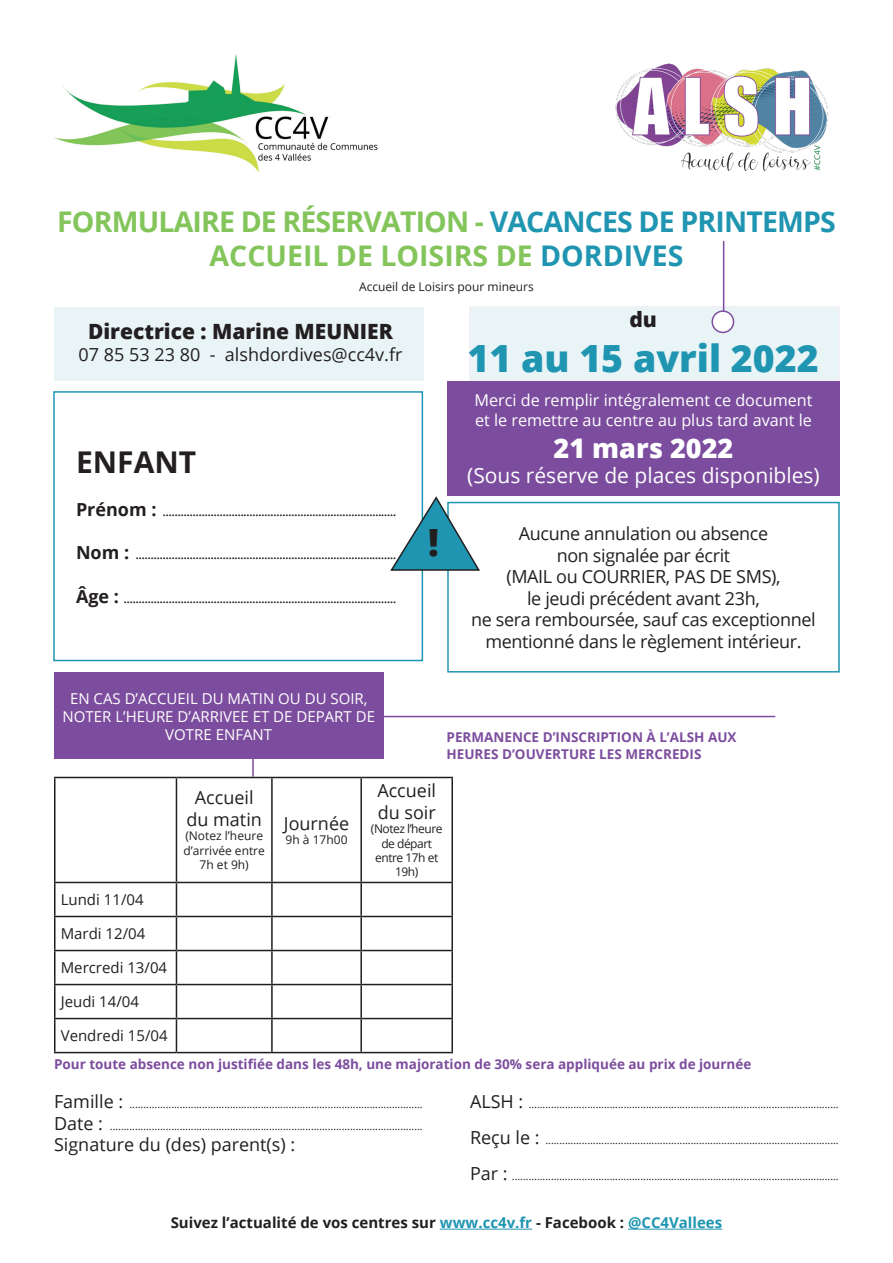
<style>
.page{position:relative;width:893px;height:1263px;background:#fff}
.page>*{position:absolute;margin:0;border:0;box-sizing:border-box;transform-origin:0 0}
.t1{font:800 37.5px "Open Sans";color:#1f95b1}
.t2{font:800 37.5px "Open Sans";color:#231f20}
.t3{font:700 30px "Open Sans";color:#231f20}
.t4{font:700 28.5px "Open Sans";letter-spacing:-.03em;color:#83c55b}
.t5{font:700 28.5px "Open Sans";color:#83c55b}
.t6{font:800 27px "Open Sans";color:#fff}
.t7{font:21px "Open Sans";color:#fff}
.t8{font:800 21px "Open Sans";color:#231f20}
.t9{font:18px/21.6px "Open Sans";letter-spacing:-.02em;color:#231f20;text-align:center}
.t10{font:18px "Open Sans";color:#231f20}
.t11{font:16.2px "Open Sans";color:#fff}
.t12{font:15px/18px "Open Sans";color:#fff;text-align:center}
.t13{font:700 15px "Open Sans";color:#231f20}
.t14{font:15px "Open Sans";color:#231f20}
.t15{font:700 13.5px/16.2px "Open Sans";color:#7c4d9e}
.t16{font:12px/14.4px "Open Sans";color:#231f20;text-align:center}
.t17{font:12px/14.4px "Open Sans";letter-spacing:-.04em;color:#231f20;text-align:center}
.t18{font:10.5px/21.6px "Open Sans";color:#231f20}
.t19{font:700 10.5px "Open Sans";color:#231f20}
.s1{color:#1f95b1}
.s2{font-size:18px}
</style>
<div class="page">
<div style="left:469px;top:306px;width:371px;height:75px;background:#e9f4f7"></div>
<img style="left:54px;top:54px;width:324px;height:117px">
<img style="left:615px;top:63px;width:213px;height:108px">
<div style="left:54px;top:307px;width:369px;height:74px;background:#e9f4f7"></div>
<div style="left:447px;top:381px;width:393px;height:114px;background:#7c4d9e"></div>
<hr style="left:54px;top:777px;width:122px;height:1px;background:#231f20">
<hr style="left:54px;top:778px;width:2px;height:104px;background:#231f20">
<hr style="left:176px;top:777px;width:96px;height:1px;background:#231f20">
<hr style="left:176px;top:778px;width:1px;height:104px;background:#231f20">
<hr style="left:272px;top:777px;width:89px;height:1px;background:#231f20">
<hr style="left:271px;top:778px;width:2px;height:104px;background:#231f20">
<hr style="left:361px;top:777px;width:92px;height:1px;background:#231f20">
<hr style="left:360px;top:778px;width:2px;height:104px;background:#231f20">
<hr style="left:451px;top:778px;width:2px;height:104px;background:#231f20">
<hr style="left:54px;top:882px;width:122px;height:1px;background:#231f20">
<hr style="left:54px;top:883px;width:2px;height:33px;background:#231f20">
<hr style="left:176px;top:882px;width:96px;height:1px;background:#231f20">
<hr style="left:176px;top:883px;width:1px;height:33px;background:#231f20">
<hr style="left:272px;top:882px;width:89px;height:1px;background:#231f20">
<hr style="left:271px;top:883px;width:2px;height:33px;background:#231f20">
<hr style="left:361px;top:882px;width:92px;height:1px;background:#231f20">
<hr style="left:360px;top:883px;width:2px;height:33px;background:#231f20">
<hr style="left:451px;top:883px;width:2px;height:33px;background:#231f20">
<hr style="left:54px;top:916px;width:122px;height:1px;background:#231f20">
<hr style="left:54px;top:917px;width:2px;height:33px;background:#231f20">
<hr style="left:176px;top:916px;width:96px;height:1px;background:#231f20">
<hr style="left:176px;top:917px;width:1px;height:33px;background:#231f20">
<hr style="left:272px;top:916px;width:89px;height:1px;background:#231f20">
<hr style="left:271px;top:917px;width:2px;height:33px;background:#231f20">
<hr style="left:361px;top:916px;width:92px;height:1px;background:#231f20">
<hr style="left:360px;top:917px;width:2px;height:33px;background:#231f20">
<hr style="left:451px;top:917px;width:2px;height:33px;background:#231f20">
<hr style="left:54px;top:950px;width:122px;height:1px;background:#231f20">
<hr style="left:54px;top:951px;width:2px;height:33px;background:#231f20">
<hr style="left:176px;top:950px;width:96px;height:1px;background:#231f20">
<hr style="left:176px;top:951px;width:1px;height:33px;background:#231f20">
<hr style="left:272px;top:950px;width:89px;height:1px;background:#231f20">
<hr style="left:271px;top:951px;width:2px;height:33px;background:#231f20">
<hr style="left:361px;top:950px;width:92px;height:1px;background:#231f20">
<hr style="left:360px;top:951px;width:2px;height:33px;background:#231f20">
<hr style="left:451px;top:951px;width:2px;height:33px;background:#231f20">
<hr style="left:54px;top:984px;width:122px;height:1px;background:#231f20">
<hr style="left:54px;top:985px;width:2px;height:33px;background:#231f20">
<hr style="left:176px;top:984px;width:96px;height:1px;background:#231f20">
<hr style="left:176px;top:985px;width:1px;height:33px;background:#231f20">
<hr style="left:272px;top:984px;width:89px;height:1px;background:#231f20">
<hr style="left:271px;top:985px;width:2px;height:33px;background:#231f20">
<hr style="left:361px;top:984px;width:92px;height:1px;background:#231f20">
<hr style="left:360px;top:985px;width:2px;height:33px;background:#231f20">
<hr style="left:451px;top:985px;width:2px;height:33px;background:#231f20">
<hr style="left:54px;top:1018px;width:122px;height:1px;background:#231f20">
<hr style="left:54px;top:1019px;width:2px;height:33px;background:#231f20">
<hr style="left:176px;top:1018px;width:96px;height:1px;background:#231f20">
<hr style="left:176px;top:1019px;width:1px;height:33px;background:#231f20">
<hr style="left:272px;top:1018px;width:89px;height:1px;background:#231f20">
<hr style="left:271px;top:1019px;width:2px;height:33px;background:#231f20">
<hr style="left:361px;top:1018px;width:92px;height:1px;background:#231f20">
<hr style="left:360px;top:1019px;width:2px;height:33px;background:#231f20">
<hr style="left:451px;top:1019px;width:2px;height:33px;background:#231f20">
<hr style="left:54px;top:1052px;width:122px;height:1px;background:#231f20">
<hr style="left:176px;top:1052px;width:96px;height:1px;background:#231f20">
<hr style="left:272px;top:1052px;width:89px;height:1px;background:#231f20">
<hr style="left:361px;top:1052px;width:92px;height:1px;background:#231f20">
<div style="left:54px;top:672px;width:330px;height:87px;background:#7c4d9e"></div>
<svg style="left:252px;top:759px;width:2px;height:18px"></svg>
<hr style="left:383px;top:716px;width:392px;height:1px;background:#7c4d9e">
<div style="left:53px;top:391px;width:370px;height:270px;border:2px solid #1f95b1"></div>
<div style="left:447px;top:502px;width:393px;height:170px;border:2px solid #1f95b1"></div>
<svg style="left:390px;top:496px;width:91px;height:75px"></svg>
<hr style="left:440px;top:1229px;width:92px;height:1px;background:#1f95b1">
<hr style="left:628px;top:1229px;width:94px;height:1px;background:#1f95b1">
<hr style="left:723px;top:241px;width:1px;height:82px;background:#7c4d9e">
<div style="left:712px;top:311px;width:21px;height:21px;background:#fff;border-radius:50%"></div>
<div style="left:711px;top:310px;width:23px;height:23px;border:2px solid #7c4d9e;border-radius:50%"></div>
<p class="t4" style="left:57px;top:202px;width:780px">FORMULAIRE DE RÉSERVATION - <span class="s1">VACANCES DE PRINTEMPS</span></p>
<p class="t5" style="left:209px;top:236px;width:475px">ACCUEIL DE LOISIRS DE <span class="s1">DORDIVES</span></p>
<p class="t16" style="left:359px;top:280px;width:176px">Accueil de Loisirs pour mineurs</p>
<p class="t8" style="left:88px;top:316px;width:306px">Directrice : Marine MEUNIER</p>
<p class="t10" style="left:79px;top:342px;width:325px">07 85 53 23 80 - alshdordives@cc4v.fr</p>
<p class="t8" style="left:629px;top:304px;width:29px">du</p>
<p class="t1" style="left:467px;top:330px;width:353px">11 au 15 avril 2022</p>
<p class="t11" style="left:474px;top:389px;width:340px">Merci de remplir intégralement ce document</p>
<p class="t11" style="left:475px;top:409px;width:338px">et le remettre au centre au plus tard avant le</p>
<p class="t6" style="left:554px;top:428px;width:181px">21 mars 2022</p>
<p class="t7" style="left:467px;top:461px;width:354px">(Sous réserve de places disponibles)</p>
<p class="t3" style="left:76px;top:441px;width:122px">ENFANT</p>
<p class="t19" style="left:76px;top:505px;width:322px"><span class="s2">Prénom :</span> ..............................................................................</p>
<p class="t19" style="left:76px;top:548px;width:322px"><span class="s2">Nom :</span> .......................................................................................</p>
<p class="t19" style="left:76px;top:591px;width:322px"><span class="s2">Âge :</span> ...........................................................................................</p>
<p class="t9" style="left:519px;top:522px;width:251px">Aucune annulation ou absence</p>
<p class="t9" style="left:557px;top:544px;width:175px">non signalée par écrit</p>
<p class="t9" style="left:506px;top:565px;width:276px">(MAIL ou COURRIER, PAS DE SMS),</p>
<p class="t9" style="left:527px;top:587px;width:234px">le jeudi précédent avant 23h,</p>
<p class="t9" style="left:471px;top:609px;width:346px">ne sera remboursée, sauf cas exceptionnel mentionné dans le règlement intérieur.</p>
<p class="t2" style="left:428px;top:514px;width:12px">!</p>
<p class="t12" style="left:63px;top:689px;width:314px">EN CAS D’ACCUEIL DU MATIN OU DU SOIR,<br>NOTER L’HEURE D’ARRIVEE ET DE DEPART DE<br>VOTRE ENFANT</p>
<p class="t15" style="left:447px;top:729px;width:292px">PERMANENCE D’INSCRIPTION À L’ALSH AUX<br>HEURES D’OUVERTURE LES MERCREDIS</p>
<p class="t10" style="left:195px;top:786px;width:60px">Accueil</p>
<p class="t9" style="left:186px;top:808px;width:77px">du matin</p>
<p class="t16" style="left:183px;top:829px;width:83px">(Notez l’heure d’arrivée entre<br>7h et 9h)</p>
<p class="t10" style="left:284px;top:811px;width:67px">Journée</p>
<p class="t16" style="left:286px;top:832px;width:63px">9h à 17h00</p>
<p class="t10" style="left:377px;top:778px;width:60px">Accueil</p>
<p class="t9" style="left:378px;top:801px;width:60px">du soir</p>
<p class="t17" style="left:371px;top:821px;width:73px">(Notez l’heure de départ entre 17h et<br>19h)</p>
<p class="t14" style="left:61px;top:889px;width:84px">Lundi 11/04</p>
<p class="t14" style="left:61px;top:923px;width:86px">Mardi 12/04</p>
<p class="t14" style="left:61px;top:957px;width:108px">Mercredi 13/04</p>
<p class="t14" style="left:61px;top:991px;width:80px">Jeudi 14/04</p>
<p class="t14" style="left:61px;top:1025px;width:108px">Vendredi 15/04</p>
<p class="t15" style="left:54px;top:1055px;width:699px">Pour toute absence non justifiée dans les 48h, une majoration de 30% sera appliquée au prix de journée</p>
<p class="t18" style="left:54px;top:1093px;width:370px"><span class="s2">Famille :</span> .........................................................................................................<br><span class="s2">Date :</span> ................................................................................................................</p>
<p class="t10" style="left:54px;top:1132px;width:243px">Signature du (des) parent(s) :</p>
<p class="t18" style="left:470px;top:1093px;width:370px"><span class="s2">ALSH :</span> ...............................................................................................................</p>
<p class="t18" style="left:470px;top:1129px;width:370px"><span class="s2">Reçu le :</span> .........................................................................................................</p>
<p class="t18" style="left:470px;top:1165px;width:370px"><span class="s2">Par :</span> .....................................................................................................................</p>
<p class="t13" style="left:171px;top:1212px;width:553px">Suivez l’actualité de vos centres sur <span class="s1">www.cc4v.fr</span> - Facebook : <span class="s1">@CC4Vallees</span></p>
</div>
